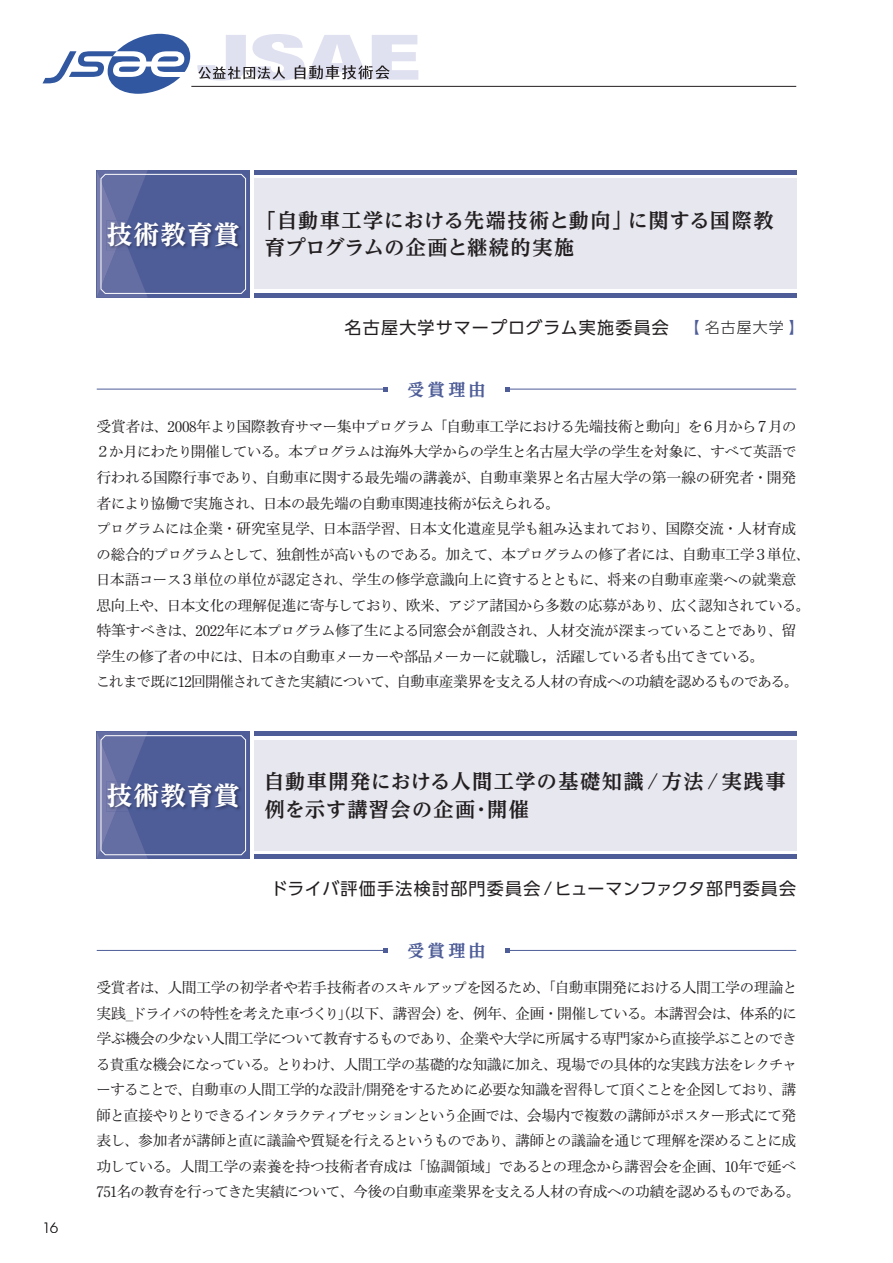
<style>
.page{position:relative;width:893px;height:1263px;background:#fff}
.page>*{position:absolute;margin:0;border:0;box-sizing:border-box;transform-origin:0 0}
.t1{font:700 expanded 25.5px "UD Reimin Pro";letter-spacing:.05em;color:#fff}
.t2{font:700 20.25px/27.6px "UD Reimin Pro";letter-spacing:.025em;color:#231f20}
.t3{font:700 20.25px/27.6px "UD Reimin Pro";letter-spacing:.06em;color:#231f20}
.t4{font:16.95px "UD Shin Go Pr 6";letter-spacing:.075em;color:#231f20}
.t5{font:700 expanded 16.95px "UD Reimin Pro";letter-spacing:.2em;color:#4e5d98}
.t6{font:500 14.85px/25.5px "Ro H Min Kok Pro";letter-spacing:-.05em;color:#231f20}
.t7{font:300 13.8px "Futura";color:#231f20}
.s1{font-weight:300;font-size:14.85px;color:#4e5d98}
.s2{font-weight:300;font-size:14.85px}
</style>
<div class="page">
<hr style="left:97px;top:950px;width:289px;height:1px;background:#4e5d98">
<svg style="left:384px;top:948px;width:4px;height:4px"></svg>
<hr style="left:507px;top:950px;width:289px;height:1px;background:#4e5d98">
<svg style="left:505px;top:948px;width:4px;height:4px"></svg>
<div style="left:254px;top:740px;width:542px;height:110px;background:#e7e7f0"></div>
<div style="left:254px;top:731px;width:542px;height:5px;background:#4e5d98"></div>
<hr style="left:254px;top:855px;width:542px;height:4px;background:#4e5d98">
<div style="left:97px;top:731px;width:153px;height:128px;background:#4e5d98"></div>
<svg style="left:97px;top:731px;width:149px;height:128px"></svg>
<hr style="left:97px;top:389px;width:289px;height:1px;background:#4e5d98">
<svg style="left:384px;top:387px;width:4px;height:4px"></svg>
<hr style="left:507px;top:389px;width:289px;height:1px;background:#4e5d98">
<svg style="left:505px;top:387px;width:4px;height:4px"></svg>
<div style="left:254px;top:179px;width:542px;height:110px;background:#e7e7f0"></div>
<hr style="left:254px;top:170px;width:542px;height:4px;background:#4e5d98">
<div style="left:254px;top:293px;width:542px;height:5px;background:#4e5d98"></div>
<div style="left:97px;top:170px;width:153px;height:128px;background:#4e5d98"></div>
<svg style="left:97px;top:170px;width:149px;height:128px"></svg>
<img style="left:106px;top:220px;width:137px;height:30px">
<img style="left:116px;top:220px;width:13px;height:30px">
<hr style="left:191px;top:86px;width:605px;height:1px;background:#231f20">
<svg style="left:197px;top:34px;width:221px;height:47px"></svg>
<svg style="left:43px;top:34px;width:147px;height:60px"></svg>
<p class="t7" style="left:43px;top:1218px;width:17px">16</p>
<h1 class="t1" style="left:107px;top:213px;width:134px">技術教育賞</h1>
<h2 class="t2" style="left:265px;top:206px;width:510px;text-indent:-9px">「自動車工学における先端技術と動向」に関する国際教育プログラムの企画と継続的実施</h2>
<p class="t4" style="left:344px;top:314px;width:461px">名古屋大学サマープログラム実施委員会　<span class="s1">【</span><span class="s2">名古屋大学</span><span class="s1">】</span></p>
<p class="t5" style="left:408px;top:375px;width:80px">受賞理由</p>
<p class="t6" style="left:96px;top:415px;width:717px">受賞者は、2008年より国際教育サマー集中プログラム「自動車工学における先端技術と動向」を６月から７月の２か月にわたり開催している。本プログラムは海外大学からの学生と名古屋大学の学生を対象に、すべて英語で行われる国際行事であり、自動車に関する最先端の講義が、自動車業界と名古屋大学の第一線の研究者・開発者により協働で実施され、日本の最先端の自動車関連技術が伝えられる。<br>プログラムには企業・研究室見学、日本語学習、日本文化遺産見学も組み込まれており、国際交流・人材育成の総合的プログラムとして、独創性が高いものである。加えて、本プログラムの修了者には、自動車工学３単位、日本語コース３単位の単位が認定され、学生の修学意識向上に資するとともに、将来の自動車産業への就業意思向上や、日本文化の理解促進に寄与しており、欧米、アジア諸国から多数の応募があり、広く認知されている。特筆すべきは、2022年に本プログラム修了生による同窓会が創設され、人材交流が深まっていることであり、留学生の修了者の中には、日本の自動車メーカーや部品メーカーに就職し，活躍している者も出てきている。<br>これまで既に12回開催されてきた実績について、自動車産業界を支える人材の育成への功績を認めるものである。</p>
<h1 class="t1" style="left:107px;top:774px;width:134px">技術教育賞</h1>
<h2 class="t3" style="left:264px;top:767px;width:523px">自動車開発における人間工学の基礎知識 / 方法 / 実践事例を示す講習会の企画・開催</h2>
<p class="t4" style="left:271px;top:875px;width:527px">ドライバ評価手法検討部門委員会 /ヒューマンファクタ部門委員会</p>
<p class="t5" style="left:408px;top:937px;width:80px">受賞理由</p>
<p class="t6" style="left:96px;top:976px;width:707px">受賞者は、人間工学の初学者や若手技術者のスキルアップを図るため、「自動車開発における人間工学の理論と実践_ドライバの特性を考えた車づくり」（以下、講習会）を、例年、企画・開催している。本講習会は、体系的に学ぶ機会の少ない人間工学について教育するものであり、企業や大学に所属する専門家から直接学ぶことのできる貴重な機会になっている。とりわけ、人間工学の基礎的な知識に加え、現場での具体的な実践方法をレクチャーすることで、自動車の人間工学的な設計/開発をするために必要な知識を習得して頂くことを企図しており、講師と直接やりとりできるインタラクティブセッションという企画では、会場内で複数の講師がポスター形式にて発表し、参加者が講師と直に議論や質疑を行えるというものであり、講師との議論を通じて理解を深めることに成功している。人間工学の素養を持つ技術者育成は「協調領域」であるとの理念から講習会を企画、10年で延べ751名の教育を行ってきた実績について、今後の自動車産業界を支える人材の育成への功績を認めるものである。</p>
</div>
